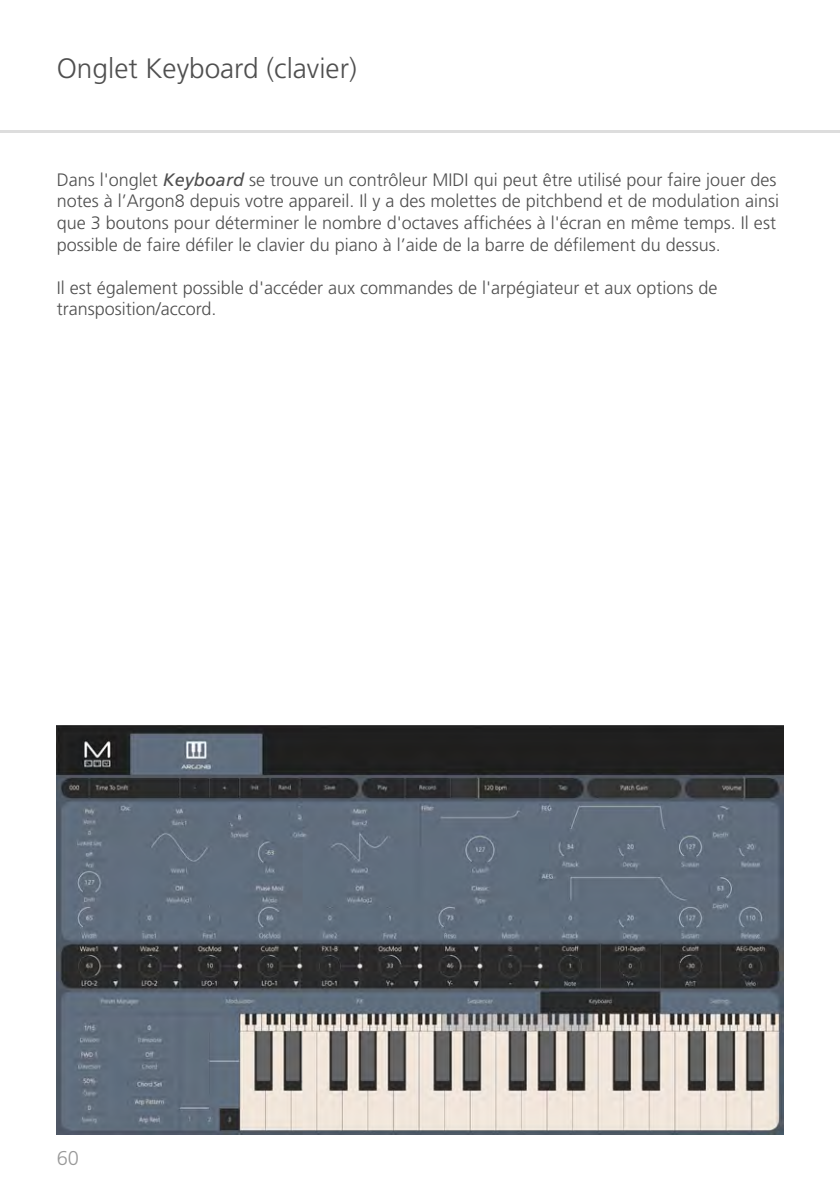
<style>
.page{position:relative;width:840px;height:1191px;background:#fff}
.page>*{position:absolute;margin:0;border:0;box-sizing:border-box;transform-origin:0 0}
.t1{font:300 28px "Frutiger LT Std";color:#4f4f4f}
.t2{font:300 20px "Frutiger LT Std";color:#999}
.t3{font:300 18px/21.6px "Frutiger LT Std";color:#4f4f4f}
.s1{font-weight:400;font-style:italic}
</style>
<div class="page">
<hr style="left:0;top:130px;width:839px;height:3px;background:#ddd">
<img style="left:57px;top:726px;width:725px;height:408px">
<h1 class="t1" style="left:57px;top:52px;width:301px">Onglet Keyboard (clavier)</h1>
<p class="t3" style="left:57px;top:169px;width:723px">Dans l'onglet <span class="s1">Keyboard</span> se trouve un contrôleur MIDI qui peut être utilisé pour faire jouer des notes à l’Argon8 depuis votre appareil. Il y a des molettes de pitchbend et de modulation ainsi que 3 boutons pour déterminer le nombre d'octaves affichées à l'écran en même temps. Il est possible de faire défiler le clavier du piano à l’aide de la barre de défilement du dessus.</p>
<p class="t3" style="left:57px;top:277px;width:662px">Il est également possible d'accéder aux commandes de l'arpégiateur et aux options de transposition/accord.</p>
<p class="t2" style="left:57px;top:1147px;width:24px">60</p>
</div>
